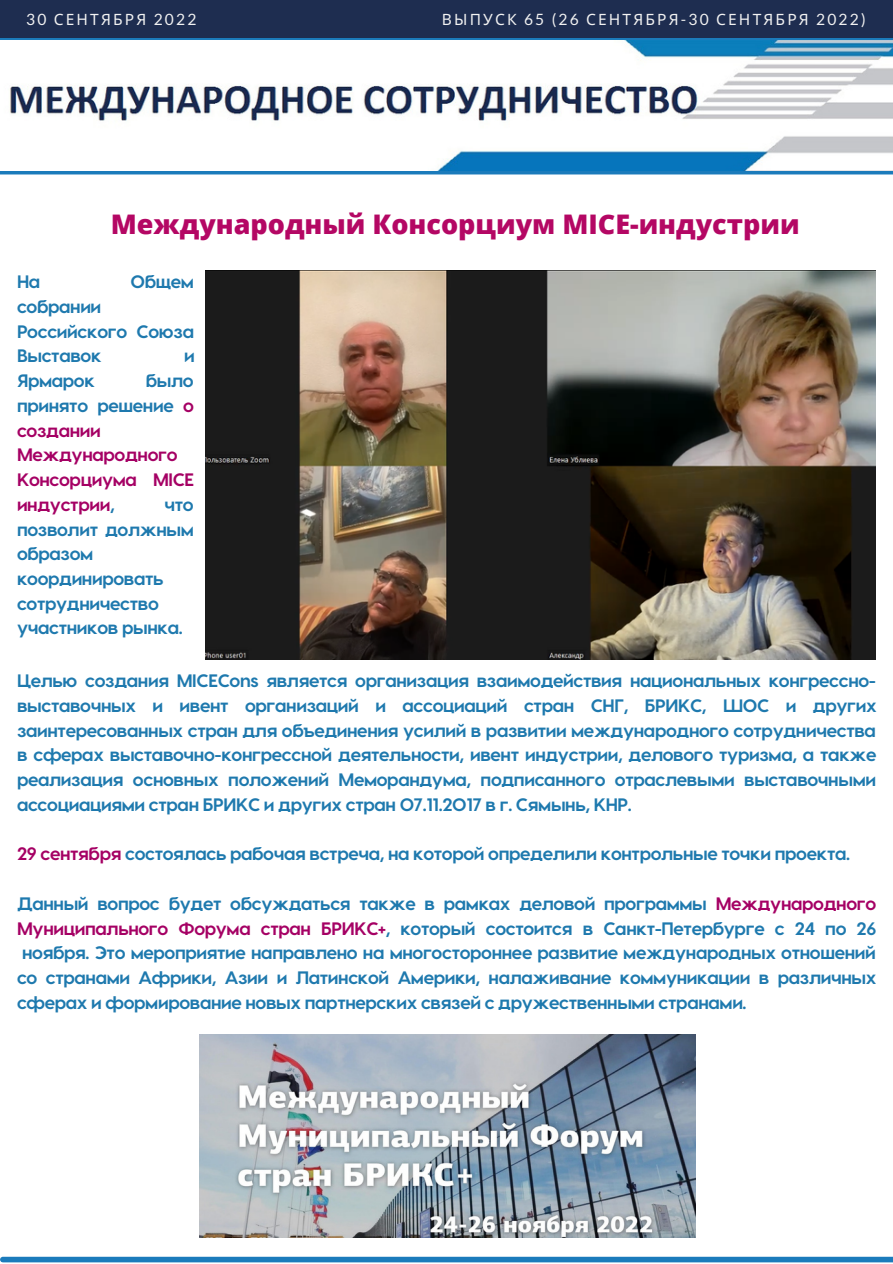
<style>
.page{position:relative;width:893px;height:1264px;background:#fff}
.page>*{position:absolute;margin:0;border:0;box-sizing:border-box;transform-origin:0 0}
.t1{font:800 27px "Open Sans";color:#b40764}
.t2{font:700 18px/24.8px "Visby CF";letter-spacing:-.02em;color:#1e79ae}
.t3{font:700 18px/24.8px "Visby CF";letter-spacing:-.02em;color:#a50064}
.t4{font:15.6px "Noto Sans";letter-spacing:.14em;color:#f2f2f2}
.s1{font-family:"Lato"}
.s2{color:#1e79ae}
.s3{color:#a50064}
</style>
<div class="page">
<div style="left:0;top:0;width:892px;height:38px;background:#1e2d50"></div>
<div style="left:3px;top:1256px;width:889px;height:6px;background:#1b7bbb"></div>
<svg style="left:0;top:38px;width:892px;height:3px;fill:#1b7bbb"></svg>
<svg style="left:0;top:170px;width:892px;height:4px;background:#3d8fc5"></svg>
<img style="left:10px;top:41px;width:882px;height:129px">
<img style="left:205px;top:271px;width:670px;height:389px">
<img style="left:199px;top:1034px;width:496px;height:203px">
<p class="t4" style="left:26px;top:8px;width:172px"><span class="s1">30</span> СЕНТЯБРЯ <span class="s1">2022</span></p>
<p class="t4" style="left:442px;top:8px;width:425px">ВЫПУСК <span class="s1">65 (26</span> СЕНТЯБРЯ<span class="s1">-30</span> СЕНТЯБРЯ <span class="s1">2022)</span></p>
<h1 class="t1" style="left:111px;top:205px;width:690px">Международный Консорциум MICE-индустрии</h1>
<p class="t2" style="left:17px;top:268px;width:25px">На</p>
<p class="t2" style="left:131px;top:268px;width:65px">Общем</p>
<p class="t2" style="left:17px;top:293px;width:178px">собрании<br>Российского Союза<br>Выставок</p>
<p class="t2" style="left:184px;top:342px;width:12px">и</p>
<p class="t3" style="left:17px;top:367px;width:179px;text-indent:129px"><span class="s2">было принято решение</span> о создании<br>Международного<br>Консорциума MICE индустрии<span class="s2">,</span></p>
<p class="t2" style="left:17px;top:367px;width:79px">Ярмарок</p>
<p class="t2" style="left:17px;top:491px;width:178px;text-indent:147px">что позволит должным образом координировать сотрудничество участников рынка.</p>
<p class="t2" style="left:17px;top:667px;width:861px;text-align:justify">Целью создания MICECons является организация взаимодействия национальных конгрессно&shy;выставочных и ивент организаций и ассоциаций стран СНГ, БРИКС, ШОС и других заинтересованных стран для объединения усилий в развитии международного сотрудничества в сферах выставочно-конгрессной деятельности, ивент индустрии, делового туризма, а также реализация основных положений Меморандума, подписанного отраслевыми выставочными ассоциациями стран БРИКС и других стран 07.11.2017 в г. Сямынь, КНР.</p>
<p class="t2" style="left:17px;top:840px;width:834px"><span class="s3">29 сентября</span> состоялась рабочая встреча, на которой определили контрольные точки проекта.</p>
<p class="t2" style="left:17px;top:890px;width:860px;text-align:justify">Данный вопрос будет обсуждаться также в рамках деловой программы <span class="s3">Международного Муниципального Форума стран БРИКС+</span>, который состоится в Санкт-Петербурге с 24 по 26 ноября. Это мероприятие направлено на многостороннее развитие международных отношений со странами Африки, Азии и Латинской Америки, налаживание коммуникации в различных сферах и формирование новых партнерских связей с дружественными странами.</p>
</div>
